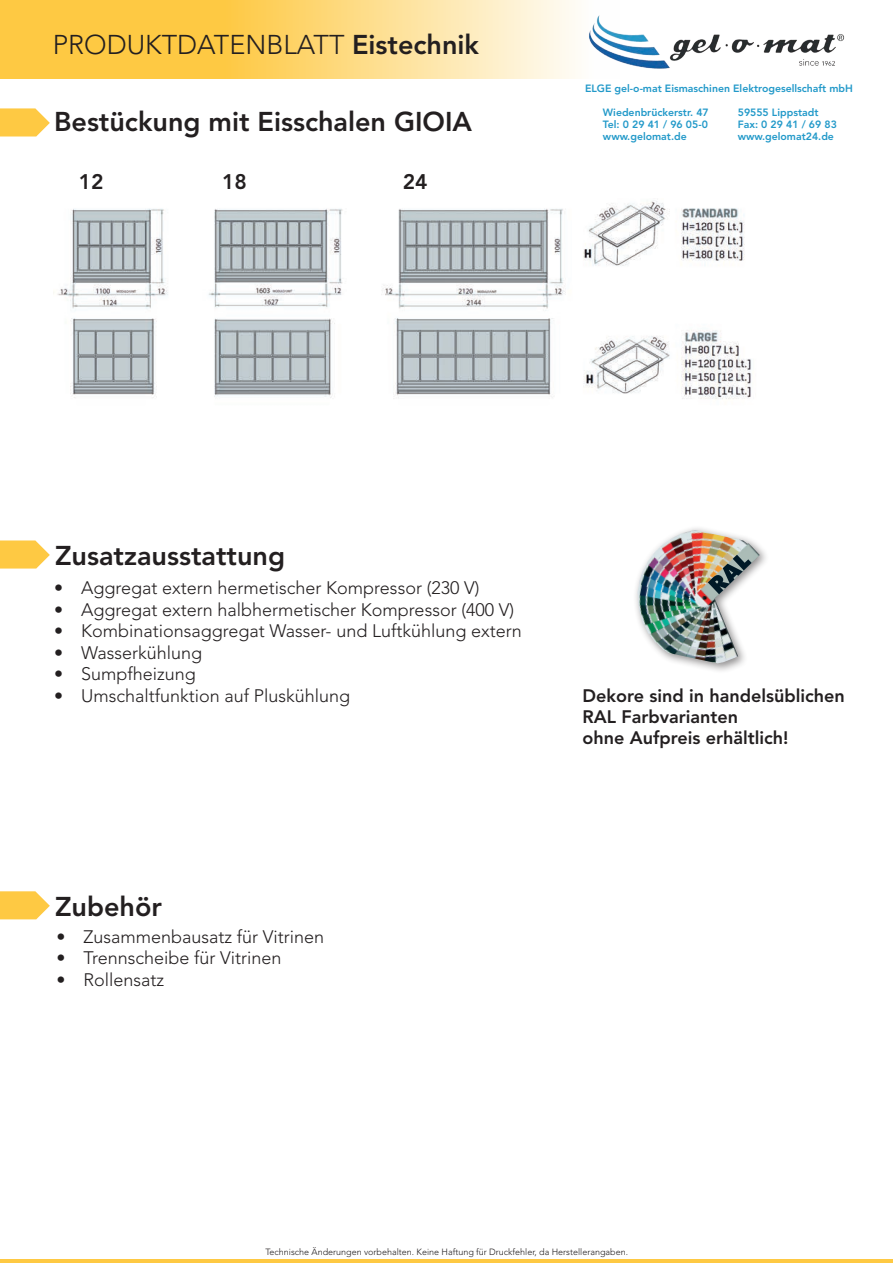
<style>
.page{position:relative;width:893px;height:1263px;background:#fff}
.page>*{position:absolute;margin:0;border:0;box-sizing:border-box;transform-origin:0 0}
.t1{font:800 27px "Avenir LT Std";color:#231f20}
.t2{font:300 27px "Avenir LT Std";color:#231f20}
.t3{font:800 21px "Avenir LT Std";color:#231f20}
.t4{font:300 18px "Avenir LT Std";color:#231f20}
.t5{font:800 18px/21px "Avenir LT Std";color:#231f20}
.t6{font:800 10.5px/12px "Avenir LT Std";color:#2299c9}
.t7{font:300 9px "Avenir LT Std";color:#231f20}
.s1{font-weight:800}
</style>
<div class="page">
<svg style="left:0;top:0;width:576px;height:79px;background:#fed879"></svg>
<hr style="left:0;top:1259px;width:893px;height:4px;background:#fec943">
<img style="left:589px;top:15px;width:256px;height:54px">
<svg style="left:0;top:108px;width:50px;height:28px"></svg>
<svg style="left:0;top:540px;width:50px;height:28px"></svg>
<svg style="left:0;top:891px;width:50px;height:28px"></svg>
<div style="left:633px;top:525px;width:137px;height:149px;background:#231f20;opacity:.5"></div>
<img style="left:637px;top:529px;width:123px;height:134px">
<img style="left:708px;top:555px;width:44px;height:39px">
<img style="left:57px;top:201px;width:695px;height:198px">
<h1 class="t2" style="left:53px;top:29px;width:428px">PRODUKTDATENBLATT <span class="s1">Eistechnik</span></h1>
<h1 class="t1" style="left:54px;top:106px;width:420px">Bestückung mit Eisschalen GIOIA</h1>
<p class="t3" style="left:79px;top:169px;width:26px">12</p>
<p class="t3" style="left:222px;top:169px;width:26px">18</p>
<p class="t3" style="left:403px;top:169px;width:26px">24</p>
<p class="t6" style="left:585px;top:83px;width:269px">ELGE gel-o-mat Eismaschinen Elektrogesellschaft mbH</p>
<p class="t6" style="left:738px;top:107px;width:101px">59555 Lippstadt<br>Fax: 0 29 41 / 69 83 www.gelomat24.de</p>
<p class="t6" style="left:603px;top:107px;width:107px;text-align:justify">Wiedenbrückerstr. 47<br>Tel: 0 29 41 / 96 05-0 www.gelomat.de</p>
<h1 class="t1" style="left:55px;top:539px;width:231px">Zusatzausstattung</h1>
<p class="t4" style="left:54px;top:577px;width:427px">• Aggregat extern hermetischer Kompressor (230 V)</p>
<p class="t4" style="left:54px;top:599px;width:461px">• Aggregat extern halbhermetischer Kompressor (400 V)</p>
<p class="t4" style="left:54px;top:620px;width:469px">• Kombinationsaggregat Wasser- und Luftkühlung extern</p>
<p class="t4" style="left:54px;top:642px;width:150px">• Wasserkühlung</p>
<p class="t4" style="left:54px;top:664px;width:143px">• Sumpfheizung</p>
<p class="t4" style="left:54px;top:685px;width:298px">• Umschaltfunktion auf Pluskühlung</p>
<h1 class="t1" style="left:55px;top:890px;width:108px">Zubehör</h1>
<p class="t4" style="left:56px;top:926px;width:269px">• Zusammenbausatz für Vitrinen</p>
<p class="t4" style="left:56px;top:947px;width:227px">• Trennscheibe für Vitrinen</p>
<p class="t4" style="left:56px;top:969px;width:109px">• Rollensatz</p>
<p class="t5" style="left:583px;top:685px;width:264px">Dekore sind in handelsüblichen<br>RAL Farbvarianten<br>ohne Aufpreis erhältlich!</p>
<p class="t7" style="left:265px;top:1246px;width:364px">Technische Änderungen vorbehalten. Keine Haftung für Druckfehler, da Herstellerangaben.</p>
</div>
